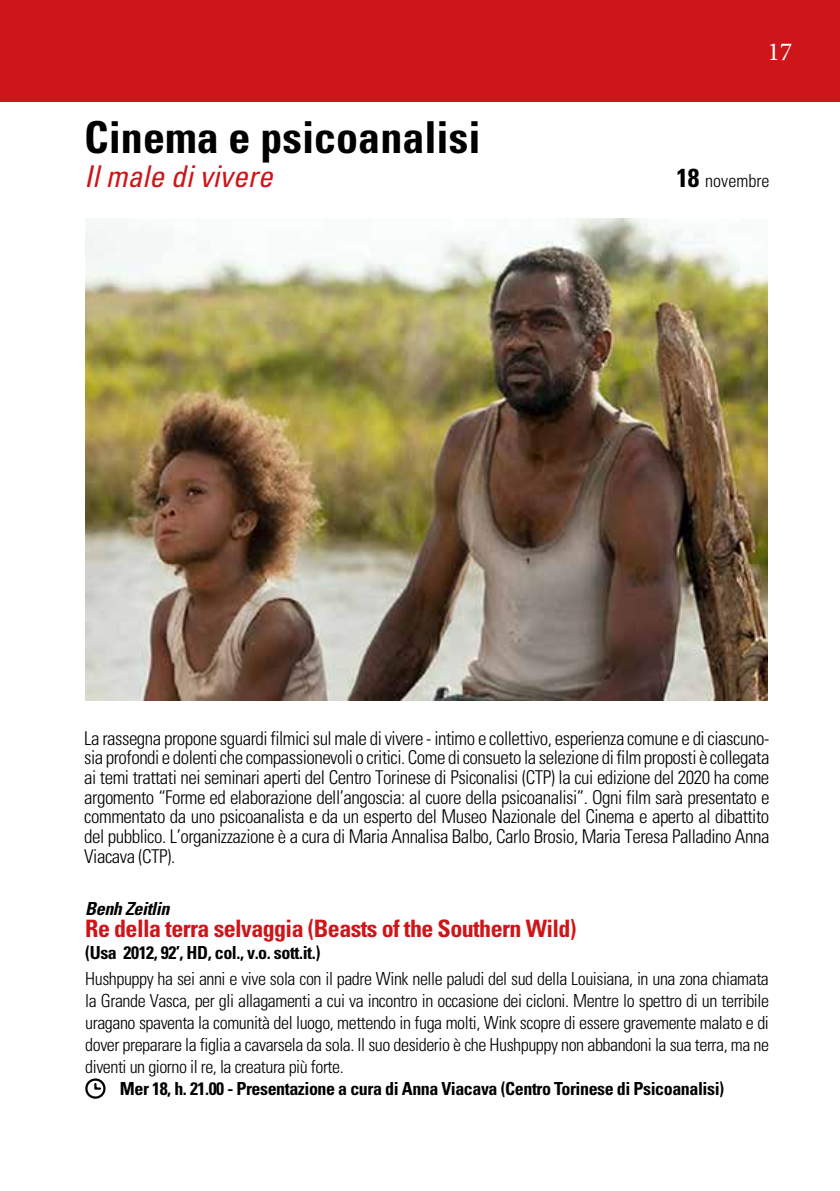
<style>
.page{position:relative;width:840px;height:1191px;background:#fff}
.page>*{position:absolute;margin:0;border:0;box-sizing:border-box;transform-origin:0 0}
.t1{font:700 condensed 44px "Univers";color:#000}
.t2{font:italic condensed 30px "Univers";color:#cd1619}
.t3{font:26px "Minion Pro";color:#fff}
.t4{font:700 condensed 24px "Univers";letter-spacing:-.025em;color:#cd1619}
.t5{font:300 condensed 19px/19.6px "Univers";letter-spacing:-.025em;color:#000;text-align:justify}
.t6{font:300 condensed 18px/22px "Univers";letter-spacing:-.025em;color:#000;text-align:justify}
.t7{font:700 condensed 18px "Univers";letter-spacing:-.025em;color:#000}
.t8{font:italic 700 condensed 18px "Univers";letter-spacing:-.025em;color:#000}
.t9{font:300 condensed 18px "Univers";color:#000}
.s1{font-weight:700;font-size:26px}
</style>
<div class="page">
<div style="left:0;top:0;width:839px;height:101px;background:#cd1619"></div>
<img style="left:85px;top:218px;width:682px;height:482px">
<h3 class="t3" style="left:767px;top:35px;width:26px">17</h3>
<h1 class="t1" style="left:84px;top:110px;width:398px">Cinema e psicoanalisi</h1>
<h2 class="t2" style="left:84px;top:157px;width:190px">Il male di vivere</h2>
<p class="t9" style="left:676px;top:169px;width:94px"><span class="s1">18</span> novembre</p>
<p class="t5" style="left:84px;top:728px;width:686px">La rassegna propone sguardi filmici sul male di vivere - intimo e collettivo, esperienza comune e di ciascuno&shy;sia profondi e dolenti che compassionevoli o critici. Come di consueto la selezione di film proposti è collegata ai temi trattati nei seminari aperti del Centro Torinese di Psiconalisi (CTP) la cui edizione del 2020 ha come argomento “Forme ed elaborazione dell’angoscia: al cuore della psicoanalisi”. Ogni film sarà presentato e commentato da uno psicoanalista e da un esperto del Museo Nazionale del Cinema e aperto al dibattito del pubblico. L’organizzazione è a cura di Maria Annalisa Balbo, Carlo Brosio, Maria Teresa Palladino Anna Viacava (CTP).</p>
<p class="t8" style="left:85px;top:897px;width:86px">Benh Zeitlin</p>
<p class="t4" style="left:85px;top:913px;width:492px">Re della terra selvaggia (Beasts of the Southern Wild)</p>
<p class="t7" style="left:85px;top:941px;width:236px">(Usa 2012, 92’, HD, col., v.o. sott.it.)</p>
<p class="t6" style="left:85px;top:967px;width:685px">Hushpuppy ha sei anni e vive sola con il padre Wink nelle paludi del sud della Louisiana, in una zona chiamata la Grande Vasca, per gli allagamenti a cui va incontro in occasione dei cicloni. Mentre lo spettro di un terribile uragano spaventa la comunità del luogo, mettendo in fuga molti, Wink scopre di essere gravemente malato e di dover preparare la figlia a cavarsela da sola. Il suo desiderio è che Hushpuppy non abbandoni la sua terra, ma ne diventi un giorno il re, la creatura più forte.</p>
<p class="t7" style="left:120px;top:1077px;width:605px">Mer 18, h. 21.00 - Presentazione a cura di Anna Viacava (Centro Torinese di Psicoanalisi)</p>
</div>
